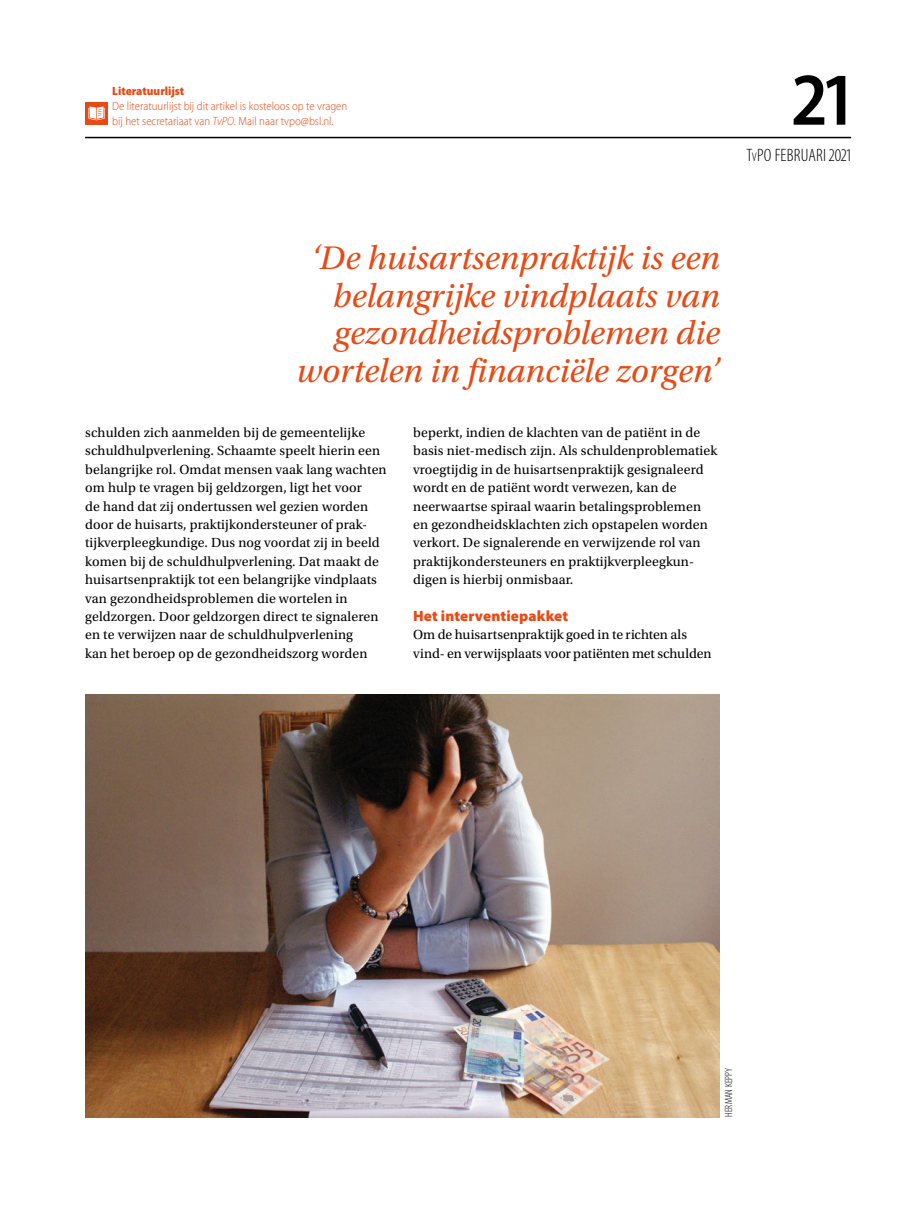
<style>
.page{position:relative;width:915px;height:1212px;background:#fff}
.page>*{position:absolute;margin:0;border:0;box-sizing:border-box;transform-origin:0 0}
.t1{font:600 semi-condensed 75px "Myriad Pro";color:#000}
.Eyecatcher_x{font:italic 34.5px/37.5px "Utopia Std";color:#e94913;text-align:right}
.t2{font:300 condensed 18px "Myriad Pro";letter-spacing:.01em;color:#000}
.SectionHeading_1_x{font:900 15px "Myriad Pro";letter-spacing:.01em;color:#e94913}
.Para_x{font:13.8px/18.3px "Utopia Std";letter-spacing:.01em;color:#000}
.Bibliography_Para_x{font:300 semi-condensed 12px/15px "Myriad Pro";color:#e94913}
.Bibliography_Heading{font:900 semi-condensed 12px "Myriad Pro";color:#e94913}
.Image_Source_x{font:300 condensed 10.5px "Myriad Pro";letter-spacing:.02em;color:#000}
.s1{font-style:italic}
.s2{font-size:12.6px}
</style>
<div class="page">
<hr style="left:85px;top:137px;width:765px;height:1px;background:#000">
<img style="left:85px;top:694px;width:634px;height:423px">
<div style="left:85px;top:102px;width:23px;height:23px;background:#e94913"></div>
<svg style="left:88px;top:106px;width:17px;height:14px"></svg>
<p class="Bibliography_Heading" style="left:112px;top:84px;width:74px">Literatuurlijst</p>
<p class="Bibliography_Para_x" style="left:112px;top:99px;width:236px">De literatuurlijst bij dit artikel is kosteloos op te vragen bij het secretariaat van <span class="s1">TvPO</span>. Mail naar tvpo@bsl.nl.</p>
<h1 class="t1" style="left:793px;top:58px;width:59px">21</h1>
<h3 class="t2" style="left:746px;top:146px;width:106px">T<span class="s2">v</span>PO FEBRUARI 2021</h3>
<p class="Eyecatcher_x" style="left:296px;top:240px;width:425px">‘De huisartsenpraktijk is een belangrijke vindplaats van gezondheidsproblemen die wortelen in financiële zorgen’</p>
<p class="Para_x" style="left:85px;top:424px;width:303px">schulden zich aanmelden bij de gemeentelijke schuldhulpverlening. Schaamte speelt hierin een belangrijke rol. Omdat mensen vaak lang wachten om hulp te vragen bij geldzorgen, ligt het voor<br>de hand dat zij ondertussen wel gezien worden door de huisarts, praktijkondersteuner of prak&shy;tijkverpleegkundige. Dus nog voordat zij in beeld komen bij de schuldhulpverlening. Dat maakt de huisartsenpraktijk tot een belangrijke vindplaats van gezondheidsproblemen die wortelen in geldzorgen. Door geldzorgen direct te signaleren en te verwijzen naar de schuldhulpverlening<br>kan het beroep op de gezondheidszorg worden</p>
<p class="Para_x" style="left:413px;top:424px;width:305px">beperkt, indien de klachten van de patiënt in de basis niet-medisch zijn. Als schuldenproblematiek vroegtijdig in de huisartsenpraktijk gesignaleerd wordt en de patiënt wordt verwezen, kan de neerwaartse spiraal waarin betalingsproblemen en gezondheidsklachten zich opstapelen worden verkort. De signalerende en verwijzende rol van praktijkondersteuners en praktijkverpleegkun&shy;digen is hierbij onmisbaar.</p>
<p class="SectionHeading_1_x" style="left:413px;top:607px;width:156px">Het interventiepakket</p>
<p class="Para_x" style="left:413px;top:626px;width:300px">Om de huisartsenpraktijk goed in te richten als vind- en verwijsplaats voor patiënten met schulden</p>
<p class="Image_Source_x" style="left:722px;top:1117px;width:51px;rotate:-90deg">HERMAN KEPPY</p>
</div>
